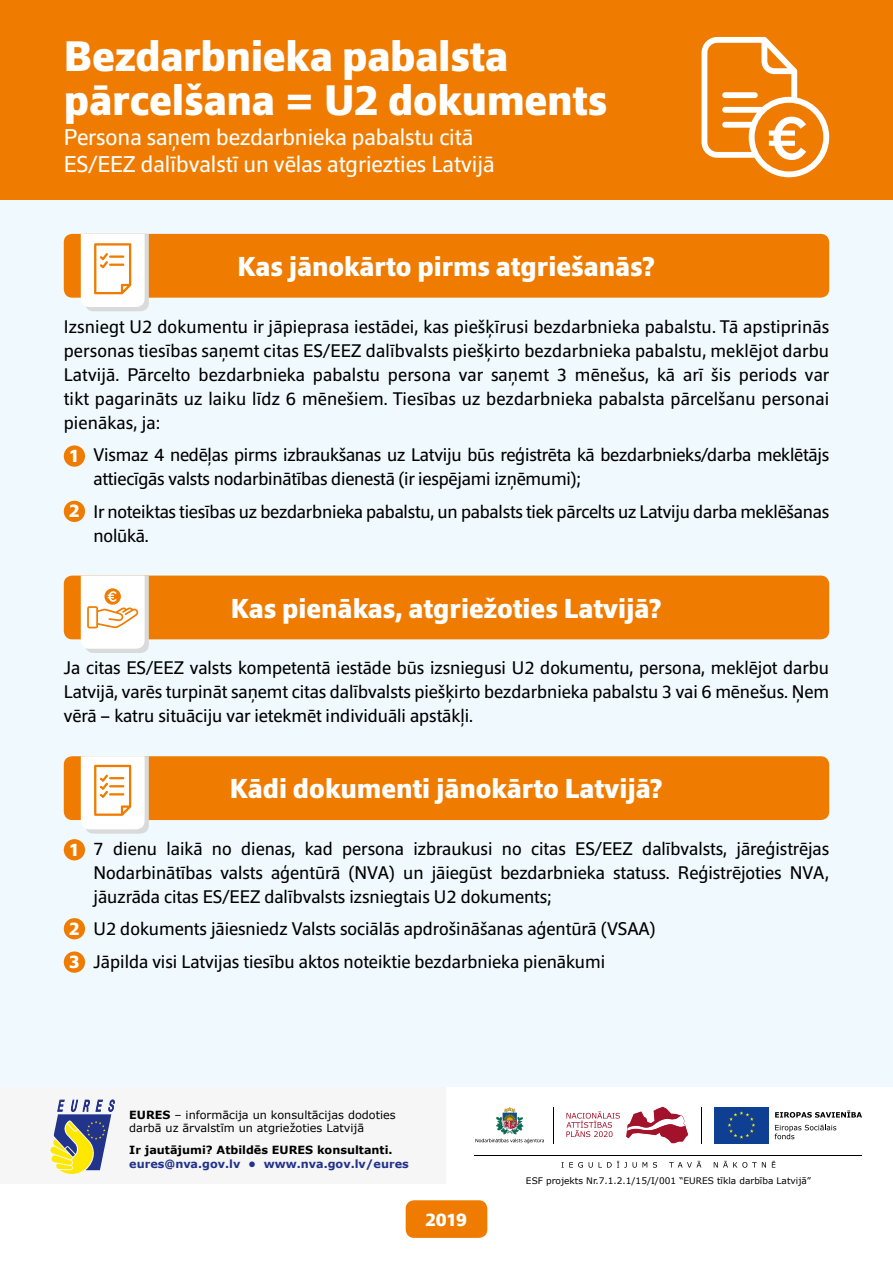
<style>
.page{position:relative;width:893px;height:1263px;background:#fff}
.page>*{position:absolute;margin:0;border:0;box-sizing:border-box;transform-origin:0 0}
.t1{font:700 42px/43.5px "Epoca Pro";letter-spacing:-.005em;color:#fff}
.t2{font:700 27px "Epoca Pro";color:#fff}
.t3{font:22.5px/27px "Epoca Pro";color:#fff}
.t4{font:18px/24px "Epoca Pro";color:#000;text-align:justify}
.t5{font:700 18px/33.5px "Epoca Pro";color:#fff}
.t6{font:11.25px/13.5px "Verdana";color:#000}
.t7{font:700 11.25px "Verdana";color:#000}
.t8{font:700 11.25px "Verdana";color:#22338b}
.t9{font:9px "Verdana";color:#000}
.s1{font-weight:700}
</style>
<div class="page">
<div style="left:0;top:185px;width:893px;height:956px;background:#f0f9fe"></div>
<div style="left:0;top:0;width:893px;height:200px;background:#ef7c00"></div>
<div style="left:0;top:1087px;width:446px;height:97px;background:#f6f6f6"></div>
<div style="left:446px;top:1087px;width:447px;height:97px;background:#fff"></div>
<div style="left:714px;top:1107px;width:55px;height:36px;background:#0f3f93"></div>
<svg style="left:728px;top:1111px;width:27px;height:28px"></svg>
<svg style="left:775px;top:1110px;width:87px;height:8px"></svg>
<svg style="left:775px;top:1125px;width:61px;height:14px"></svg>
<svg style="left:562px;top:1162px;width:21px;height:6px"></svg>
<svg style="left:589px;top:1161px;width:38px;height:7px"></svg>
<svg style="left:633px;top:1162px;width:14px;height:6px"></svg>
<svg style="left:653px;top:1162px;width:4px;height:6px"></svg>
<svg style="left:669px;top:1161px;width:32px;height:6px"></svg>
<svg style="left:714px;top:1161px;width:52px;height:7px"></svg>
<svg style="left:772px;top:1161px;width:3px;height:6px"></svg>
<hr style="left:701px;top:1107px;width:1px;height:36px;background:#000">
<hr style="left:553px;top:1107px;width:1px;height:36px;background:#000">
<hr style="left:475px;top:1155px;width:387px;height:1px;background:#000">
<svg style="left:626px;top:1107px;width:62px;height:36px"></svg>
<svg style="left:566px;top:1111px;width:54px;height:26px"></svg>
<svg style="left:475px;top:1107px;width:69px;height:36px"></svg>
<svg style="left:50px;top:1099px;width:65px;height:75px"></svg>
<div style="left:406px;top:1200px;width:81px;height:38px;background:#ef7c00;border-radius:9px"></div>
<div style="left:64px;top:234px;width:765px;height:64px;background:#ef7c00;border-radius:9px"></div>
<div style="left:64px;top:576px;width:765px;height:63px;background:#ef7c00;border-radius:9px"></div>
<div style="left:64px;top:756px;width:765px;height:64px;background:#ef7c00;border-radius:9px"></div>
<div style="left:64px;top:839px;width:21px;height:21px;background:#ef7c00;border-radius:50%"></div>
<svg style="left:81px;top:234px;width:68px;height:77px"></svg>
<svg style="left:81px;top:756px;width:68px;height:78px"></svg>
<svg style="left:81px;top:576px;width:68px;height:77px"></svg>
<div style="left:64px;top:445px;width:21px;height:22px;background:#ef7c00;border-radius:50%"></div>
<div style="left:64px;top:501px;width:21px;height:21px;background:#ef7c00;border-radius:50%"></div>
<div style="left:64px;top:918px;width:21px;height:21px;background:#ef7c00;border-radius:50%"></div>
<div style="left:64px;top:951px;width:21px;height:22px;background:#ef7c00;border-radius:50%"></div>
<svg style="left:701px;top:37px;width:128px;height:140px"></svg>
<h1 class="t1" style="left:64px;top:34px;width:545px">Bezdarbnieka pabalsta pārcelšana = U2 dokuments</h1>
<p class="t3" style="left:64px;top:123px;width:432px">Persona saņem bezdarbnieka pabalstu citā<br>ES/EEZ dalībvalstī un vēlas atgriezties Latvijā</p>
<h2 class="t2" style="left:237px;top:249px;width:419px">Kas jānokārto pirms atgriešanās?</h2>
<p class="t4" style="left:64px;top:314px;width:767px">Izsniegt U2 dokumentu ir jāpieprasa iestādei, kas piešķīrusi bezdarbnieka pabalstu. Tā apstiprinās personas tiesības saņemt citas ES/EEZ dalībvalsts piešķirto bezdarbnieka pabalstu, meklējot darbu Latvijā. Pārcelto bezdarbnieka pabalstu persona var saņemt 3 mēnešus, kā arī šis periods var tikt pagarināts uz laiku līdz 6 mēnešiem. Tiesības uz bezdarbnieka pabalsta pārcelšanu personai pienākas, ja:</p>
<p class="t4" style="left:94px;top:442px;width:737px">Vismaz 4 nedēļas pirms izbraukšanas uz Latviju būs reģistrēta kā bezdarbnieks/darba meklētājs attiecīgās valsts nodarbinātības dienestā (ir iespējami izņēmumi);</p>
<p class="t4" style="left:94px;top:499px;width:737px">Ir noteiktas tiesības uz bezdarbnieka pabalstu, un pabalsts tiek pārcelts uz Latviju darba meklēšanas nolūkā.</p>
<p class="t5" style="left:69px;top:439px;width:12px">1</p>
<p class="t5" style="left:69px;top:494px;width:12px">2</p>
<h2 class="t2" style="left:231px;top:591px;width:432px">Kas pienākas, atgriežoties Latvijā?</h2>
<p class="t4" style="left:64px;top:655px;width:767px">Ja citas ES/EEZ valsts kompetentā iestāde būs izsniegusi U2 dokumentu, persona, meklējot darbu Latvijā, varēs turpināt saņemt citas dalībvalsts piešķirto bezdarbnieka pabalstu 3 vai 6 mēnešus. Ņem vērā – katru situāciju var ietekmēt individuāli apstākļi.</p>
<h2 class="t2" style="left:230px;top:771px;width:435px">Kādi dokumenti jānokārto Latvijā?</h2>
<p class="t5" style="left:69px;top:833px;width:12px">1</p>
<p class="t5" style="left:69px;top:911px;width:12px">2<br>3</p>
<p class="t4" style="left:94px;top:836px;width:737px">7 dienu laikā no dienas, kad persona izbraukusi no citas ES/EEZ dalībvalsts, jāreģistrējas Nodarbinātības valsts aģentūrā (NVA) un jāiegūst bezdarbnieka statuss. Reģistrējoties NVA, jāuzrāda citas ES/EEZ dalībvalsts izsniegtais U2 dokuments;</p>
<p class="t4" style="left:94px;top:912px;width:564px;line-height:32.5px">U2 dokuments jāiesniedz Valsts sociālās apdrošināšanas aģentūrā (VSAA)<br>Jāpilda visi Latvijas tiesību aktos noteiktie bezdarbnieka pienākumi</p>
<p class="t6" style="left:129px;top:1108px;width:268px"><span class="s1">EURES</span> – informācija un konsultācijas dodoties darbā uz ārvalstīm un atgriežoties Latvijā</p>
<p class="t7" style="left:129px;top:1143px;width:265px">Ir jautājumi? Atbildēs EURES konsultanti.</p>
<p class="t8" style="left:129px;top:1156px;width:281px">eures@nva.gov.lv • www.nva.gov.lv/eures</p>
<p class="t5" style="left:425px;top:1203px;width:44px">2019</p>
<p class="t9" style="left:526px;top:1175px;width:286px">ESF projekts Nr.7.1.2.1/15/I/001 “EURES tīkla darbība Latvijā”</p>
</div>
